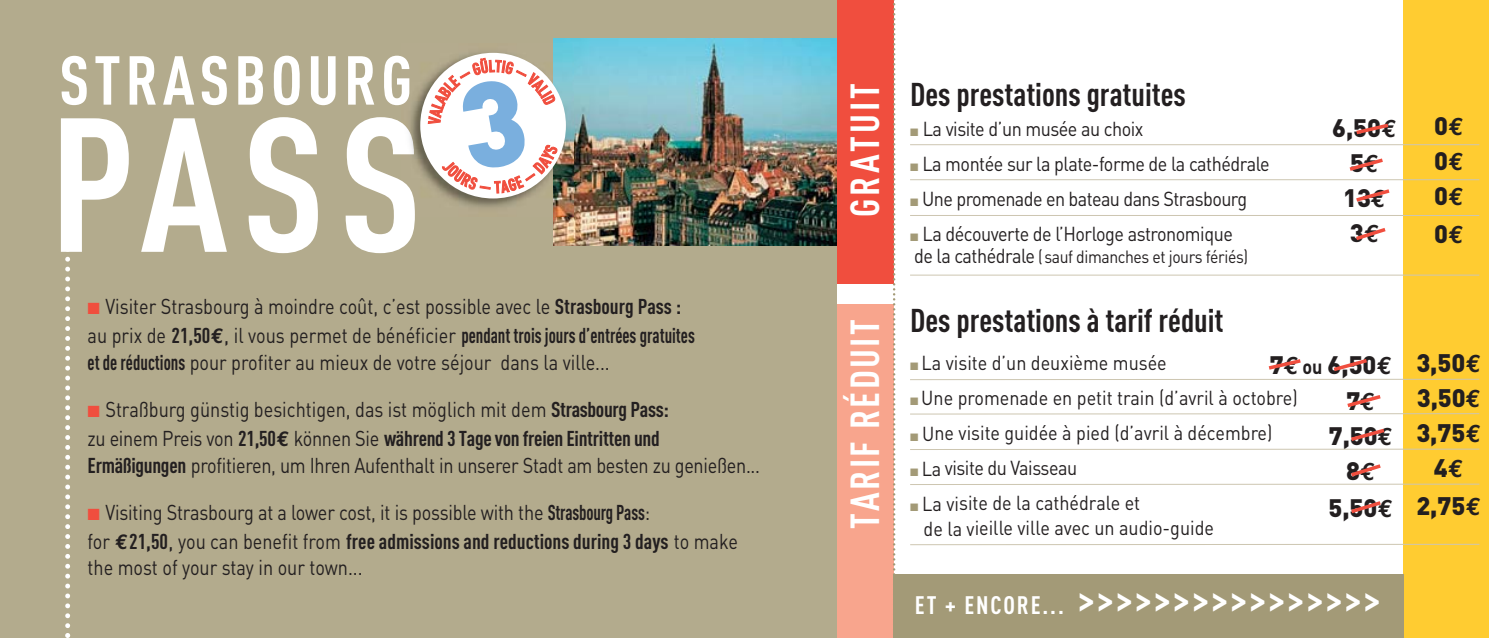
<style>
.page{position:relative;width:1489px;height:638px;background:#fff}
.page>*{position:absolute;margin:0;border:0;box-sizing:border-box;transform-origin:0 0}
.t1{font:700 187.5px "DIN Cond";color:#fff}
.t2{font:700 68px "DIN Cond";letter-spacing:.07em;color:#fff}
.t3{font:700 40px "DIN Cond";letter-spacing:.06em;color:#fff}
.t4{font:700 32.5px "DIN Cond";color:#231f20}
.t5{font:900 25px/35px "DIN";color:#231f20;text-align:center}
.t6{font:21.25px "DIN";letter-spacing:-.01em;color:#231f20;scale:.85 1}
.t7{font:700 21.25px "DIN Cond";color:#231f20}
.t8{font:20px/25px "DIN";color:#231f20;scale:.9 1}
.t9{font:20px "DIN";letter-spacing:-.025em;color:#231f20;scale:.9 1}
.t10{font:17.5px "DIN";letter-spacing:-.025em;color:#231f20;scale:.9 1}
.s1{font-family:"European Pi Three";font-size:15px;color:#f04e3e}
.s2{font-family:"DIN Cond";font-weight:700}
.s3{font-family:"DIN";font-weight:400}
.s4{font-family:"Euro Mono"}
.s5{font-family:"European Pi Three";font-size:10px;color:#a39a77}
.s6{font-size:20px}
.s7{font-family:"Euro Mono";font-weight:700}
.s8{font-family:"DIN Bold";font-weight:400;font-size:20px}
.s9{font-size:25px}
</style>
<div class="page">
<div style="left:1403px;top:0;width:85px;height:638px;background:#ffcc31"></div>
<div style="left:0;top:0;width:836px;height:638px;background:#b3ab8d"></div>
<svg style="left:65px;top:167px;width:5px;height:471px"></svg>
<img style="left:553px;top:38px;width:283px;height:207px">
<svg style="left:1356px;top:123px;width:33px;height:12px"></svg>
<svg style="left:1349px;top:158px;width:34px;height:13px"></svg>
<svg style="left:1356px;top:189px;width:34px;height:13px"></svg>
<svg style="left:1356px;top:228px;width:30px;height:13px"></svg>
<svg style="left:1347px;top:395px;width:34px;height:13px"></svg>
<svg style="left:1351px;top:428px;width:34px;height:13px"></svg>
<svg style="left:1351px;top:464px;width:30px;height:13px"></svg>
<svg style="left:1351px;top:501px;width:30px;height:13px"></svg>
<hr style="left:910px;top:144px;width:569px;height:1px;background:#cdc6b1">
<hr style="left:910px;top:179px;width:569px;height:1px;background:#cdc6b1">
<hr style="left:910px;top:215px;width:569px;height:1px;background:#cdc6b1">
<hr style="left:910px;top:275px;width:569px;height:1px;background:#cdc6b1">
<hr style="left:910px;top:379px;width:569px;height:1px;background:#cdc6b1">
<hr style="left:910px;top:413px;width:569px;height:1px;background:#cdc6b1">
<hr style="left:910px;top:449px;width:569px;height:1px;background:#cdc6b1">
<hr style="left:910px;top:484px;width:569px;height:1px;background:#cdc6b1">
<hr style="left:910px;top:544px;width:569px;height:1px;background:#cdc6b1">
<img style="left:409px;top:43px;width:164px;height:173px">
<img style="left:401px;top:56px;width:8px;height:49px">
<img style="left:401px;top:117px;width:14px;height:99px">
<div style="left:420px;top:53px;width:146px;height:145px;background:#fff;border-radius:50%"></div>
<div style="left:836px;top:0;width:57px;height:283px;background:#f04e3e"></div>
<div style="left:836px;top:305px;width:57px;height:333px;background:#f8a58d"></div>
<svg style="left:892px;top:0;width:3px;height:574px"></svg>
<div style="left:893px;top:574px;width:510px;height:64px;background:#a39a77"></div>
<svg style="left:1333px;top:359px;width:34px;height:13px"></svg>
<svg style="left:1268px;top:359px;width:33px;height:11px"></svg>
<svg style="left:427px;top:58px;width:131px;height:136px"></svg>
<h2 class="t2" style="left:59px;top:56px;width:354px">STRASBOURG</h2>
<h1 class="t1" style="left:50px;top:118px;width:374px">PASS</h1>
<p class="t6" style="left:88px;top:299px;width:700px"><span class="s1">-</span> Visiter Strasbourg à moindre coût, c’est possible avec le <span class="s2">Strasbourg Pass :</span></p>
<p class="t7" style="left:88px;top:328px;width:609px"><span class="s3">au prix de</span> 21,50<span class="s4">€</span><span class="s3">, il vous permet de bénéficier</span> pendant trois jours d’entrées gratuites</p>
<p class="t6" style="left:88px;top:354px;width:616px"><span class="s2">et de réductions</span> pour profiter au mieux de votre séjour dans la ville...</p>
<p class="t6" style="left:88px;top:402px;width:685px"><span class="s1">-</span> Straßburg günstig besichtigen, das ist möglich mit dem <span class="s2">Strasbourg Pass:</span></p>
<p class="t7" style="left:88px;top:431px;width:573px"><span class="s3">zu einem Preis von</span> 21,50<span class="s4">€</span> <span class="s3">können Sie</span> während 3 Tage von freien Eintritten und</p>
<p class="t6" style="left:88px;top:457px;width:792px"><span class="s2">Ermäßigungen</span> profitieren, um Ihren Aufenthalt in unserer Stadt am besten zu genießen...</p>
<p class="t6" style="left:88px;top:505px;width:663px"><span class="s1">-</span> Visiting Strasbourg at a lower cost, it is possible with the <span class="s2">Strasbourg Pass</span>:</p>
<p class="t7" style="left:88px;top:534px;width:652px"><span class="s3">for</span> <span class="s4">€</span>21,50<span class="s3">, you can benefit from</span> free admissions and reductions during 3 days <span class="s3">to make</span></p>
<p class="t6" style="left:88px;top:560px;width:325px">the most of your stay in our town...</p>
<h3 class="t3" style="left:850px;top:217px;width:135px;rotate:-90deg">GRATUIT</h3>
<h3 class="t3" style="left:850px;top:529px;width:211px;rotate:-90deg">TARIF RÉDUIT</h3>
<h3 class="t4" style="left:910px;top:83px;width:277px">Des prestations gratuites</h3>
<p class="t9" style="left:910px;top:122px;width:261px"><span class="s5">-</span> La visite d’un musée au choix</p>
<p class="t9" style="left:910px;top:157px;width:401px"><span class="s5">-</span> La montée sur la plate-forme de la cathédrale</p>
<p class="t9" style="left:910px;top:192px;width:376px"><span class="s5">-</span> Une promenade en bateau dans Strasbourg</p>
<p class="t9" style="left:910px;top:227px;width:360px"><span class="s5">-</span> La découverte de l’Horloge astronomique</p>
<p class="t10" style="left:914px;top:251px;width:372px"><span class="s6">de la cathédrale</span> (sauf dimanches et jours fériés)</p>
<h3 class="t4" style="left:910px;top:309px;width:315px">Des prestations à tarif réduit</h3>
<p class="t5" style="left:1331px;top:111px;width:66px">6,50<span class="s7">€<br></span>5<span class="s7">€<br></span>13<span class="s7">€<br></span>3<span class="s7">€</span></p>
<p class="t5" style="left:1433px;top:109px;width:31px;text-align:justify">0<span class="s7">€ </span>0<span class="s7">€ </span>0<span class="s7">€</span></p>
<p class="t5" style="left:1433px;top:216px;width:31px">0<span class="s7">€</span></p>
<p class="t8" style="left:910px;top:353px;width:287px"><span class="s5">-</span> La visite d’un deuxième musée</p>
<p class="t8" style="left:910px;top:388px;width:432px"><span class="s5">-</span> Une promenade en petit train (d’avril à octobre)</p>
<p class="t8" style="left:910px;top:423px;width:404px"><span class="s5">-</span> Une visite guidée à pied (d’avril à décembre)</p>
<p class="t9" style="left:910px;top:461px;width:187px"><span class="s5">-</span> La visite du Vaisseau</p>
<p class="t8" style="left:923px;top:493px;width:324px;text-indent:-13px"><span class="s5">-</span> La visite de la cathédrale et<br>de la vieille ville avec un audio-guide</p>
<p class="t5" style="left:1269px;top:347px;width:124px">7<span class="s7">€</span> <span class="s8">ou</span> 6,50<span class="s7">€</span></p>
<p class="t5" style="left:1328px;top:383px;width:65px">7<span class="s7">€<br></span>7,50<span class="s7">€<br></span>8<span class="s7">€</span></p>
<p class="t5" style="left:1328px;top:491px;width:66px">5,50<span class="s7">€</span></p>
<h3 class="t3" style="left:914px;top:586px;width:466px"><span class="s9">ET + ENCORE...</span> &gt;&gt;&gt;&gt;&gt;&gt;&gt;&gt;&gt;&gt;&gt;&gt;&gt;&gt;&gt;&gt;</h3>
<p class="t5" style="left:1416px;top:346px;width:66px">3,50<span class="s7">€<br></span>3,50<span class="s7">€<br></span>3,75<span class="s7">€<br></span>4<span class="s7">€</span></p>
<p class="t5" style="left:1416px;top:489px;width:66px">2,75<span class="s7">€</span></p>
</div>
